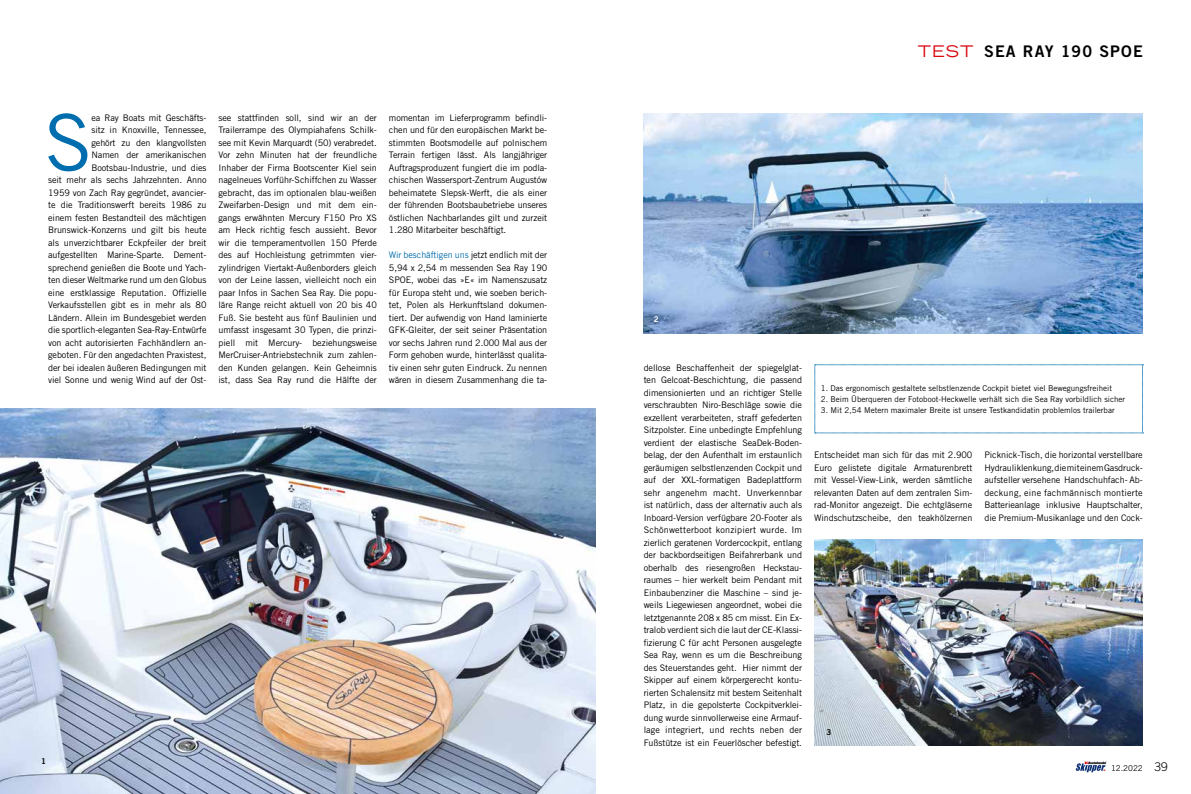
<style>
.page{position:relative;width:1191px;height:794px;background:#fff}
.page>*{position:absolute;margin:0;border:0;box-sizing:border-box;transform-origin:0 0}
.t1{font:78.3px "Trade Gothic LT Std";color:#006dae}
.t2{font:16px "Trade Gothic LT Std Bd 2";letter-spacing:.07em;color:#000}
.t3{font:9px/12.5px "Trade Gothic LT Std";letter-spacing:-.01em;color:#000;text-align:justify}
.t4{font:8px "Trade Gothic LT Std";color:#000}
.t5{font:8px "Trade Gothic LT Std Bd 2";color:#000}
.t6{font:8px "Trade Gothic LT Std Bd 2";color:#fff}
.s1{color:#006dae}
.s2{font-family:"Trade Gothic LT Std";font-stretch:expanded;color:#da0912}
.s3{font-weight:300;font-size:12px}
</style>
<div class="page">
<img style="left:814px;top:540px;width:328px;height:206px">
<img style="left:643px;top:113px;width:499px;height:220px">
<img style="left:0;top:408px;width:595px;height:386px">
<svg style="left:814px;top:364px;width:329px;height:70px"></svg>
<svg style="left:1075px;top:761px;width:31px;height:11px"></svg>
<h1 class="t1" style="left:44px;top:95px;width:49px">S</h1>
<p class="t3" style="left:48px;top:111px;width:160px;text-align:right">ea Ray Boats mit Geschäfts-<br>sitz in Knoxville, Tennessee,<br>gehört zu den klangvollsten<br>Namen der amerikanischen Bootsbau-Industrie, und dies<br>seit mehr als sechs Jahrzehnten. Anno 1959 von Zach Ray gegründet, avancier&shy;te die Traditionswerft bereits 1986 zu einem festen Bestandteil des mächtigen Brunswick-Konzerns und gilt bis heute als unverzichtbarer Eckpfeiler der breit aufgestellten Marine-Sparte. Dement&shy;sprechend genießen die Boote und Yach&shy;ten dieser Weltmarke rund um den Globus eine erstklassige Reputation. Offizielle Verkaufsstellen gibt es in mehr als 80<br>Ländern. Allein im Bundesgebiet werden die sportlich-eleganten Sea-Ray-Entwürfe von acht autorisierten Fachhändlern an&shy;geboten. Für den angedachten Praxistest, der bei idealen äußeren Bedingungen mit viel Sonne und wenig Wind auf der Ost-</p>
<p class="t3" style="left:218px;top:111px;width:160px">see stattfinden soll, sind wir an der Trailerrampe des Olympiahafens Schilk&shy;see mit Kevin Marquardt (50) verabredet.<br>Vor zehn Minuten hat der freundliche Inhaber der Firma Bootscenter Kiel sein nagelneues Vorführ-Schiffchen zu Wasser gebracht, das im optionalen blau-weißen Zweifarben-Design und mit dem ein&shy;gangs erwähnten Mercury F150 Pro XS am Heck richtig fesch aussieht. Bevor wir die temperamentvollen 150 Pferde des auf Hochleistung getrimmten vier&shy;zylindrigen Viertakt-Außenborders gleich von der Leine lassen, vielleicht noch ein paar Infos in Sachen Sea Ray. Die popu&shy;läre Range reicht aktuell von 20 bis 40<br>Fuß. Sie besteht aus fünf Baulinien und umfasst insgesamt 30 Typen, die prinzi&shy;piell mit Mercury- beziehungsweise MerCruiser-Antriebstechnik zum zahlen&shy;den Kunden gelangen. Kein Geheimnis ist, dass Sea Ray rund die Hälfte der</p>
<p class="t3" style="left:389px;top:111px;width:160px">momentan im Lieferprogramm befindli&shy;chen und für den europäischen Markt be&shy;stimmten Bootsmodelle auf polnischem Terrain fertigen lässt. Als langjähriger Auftragsproduzent fungiert die im podla&shy;chischen Wassersport-Zentrum Augustów beheimatete Slepsk-Werft, die als einer der führenden Bootsbaubetriebe unseres östlichen Nachbarlandes gilt und zurzeit 1.280 Mitarbeiter beschäftigt.</p>
<p class="t3" style="left:389px;top:249px;width:160px"><span class="s1">Wir beschäftigen uns</span> jetzt endlich mit der 5,94 x 2,54 m messenden Sea Ray 190<br>SPOE, wobei das »E« im Namenszusatz für Europa steht und, wie soeben berich&shy;tet, Polen als Herkunftsland dokumen&shy;tiert. Der aufwendig von Hand laminierte GFK-Gleiter, der seit seiner Präsentation vor sechs Jahren rund 2.000 Mal aus der Form gehoben wurde, hinterlässt qualita&shy;tiv einen sehr guten Eindruck. Zu nennen wären in diesem Zusammenhang die ta-</p>
<p class="t5" style="left:41px;top:756px;width:6px">1</p>
<h2 class="t2" style="left:917px;top:42px;width:226px"><span class="s2">TEST</span> SEA RAY 190 SPOE</h2>
<p class="t6" style="left:654px;top:314px;width:6px">2</p>
<p class="t3" style="left:643px;top:361px;width:160px">dellose Beschaffenheit der spiegelglat&shy;ten Gelcoat-Beschichtung, die passend dimensionierten und an richtiger Stelle verschraubten Niro-Beschläge sowie die exzellent verarbeiteten, straff gefederten Sitzpolster. Eine unbedingte Empfehlung verdient der elastische SeaDek-Boden&shy;belag, der den Aufenthalt im erstaunlich geräumigen selbstlenzenden Cockpit und auf der XXL-formatigen Badeplattform sehr angenehm macht. Unverkennbar ist natürlich, dass der alternativ auch als Inboard-Version verfügbare 20-Footer als Schönwetterboot konzipiert wurde. Im zierlich geratenen Vordercockpit, entlang der backbordseitigen Beifahrerbank und oberhalb des riesengroßen Heckstau&shy;raumes – hier werkelt beim Pendant mit Einbaubenziner die Maschine – sind je&shy;weils Liegewiesen angeordnet, wobei die letztgenannte 208 x 85 cm misst. Ein Ex&shy;tralob verdient sich die laut der CE-Klassi&shy;fizierung C für acht Personen ausgelegte Sea Ray, wenn es um die Beschreibung des Steuerstandes geht. Hier nimmt der Skipper auf einem körpergerecht kontu&shy;rierten Schalensitz mit bestem Seitenhalt Platz, in die gepolsterte Cockpitverklei&shy;dung wurde sinnvollerweise eine Armauf&shy;lage integriert, und rechts neben der Fußstütze ist ein Feuerlöscher befestigt.</p>
<p class="t4" style="left:820px;top:383px;width:293px">1. Das ergonomisch gestaltete selbstlenzende Cockpit bietet viel Bewegungsfreiheit</p>
<p class="t4" style="left:820px;top:394px;width:306px">2. Beim Überqueren der Fotoboot-Heckwelle verhält sich die Sea Ray vorbildlich sicher</p>
<p class="t4" style="left:820px;top:405px;width:295px">3. Mit 2,54 Metern maximaler Breite ist unsere Testkandidatin problemlos trailerbar</p>
<p class="t3" style="left:814px;top:448px;width:160px">Entscheidet man sich für das mit 2.900<br>Euro gelistete digitale Armaturenbrett mit Vessel-View-Link, werden sämtliche relevanten Daten auf dem zentralen Sim&shy;rad-Monitor angezeigt. Die echtgläserne Windschutzscheibe, den teakhölzernen</p>
<p class="t3" style="left:984px;top:449px;width:160px">Picknick-Tisch, die horizontal verstellbare Hydrauliklenkung, die mit einem Gasdruck&shy;aufsteller versehene Handschuhfach- Ab&shy;deckung, eine fachmännisch montierte Batterieanlage inklusive Hauptschalter, die Premium-Musikanlage und den Cock-</p>
<p class="t5" style="left:826px;top:726px;width:6px">3</p>
<p class="t4" style="left:1111px;top:763px;width:58px">12.2022 <span class="s3">39</span></p>
</div>
